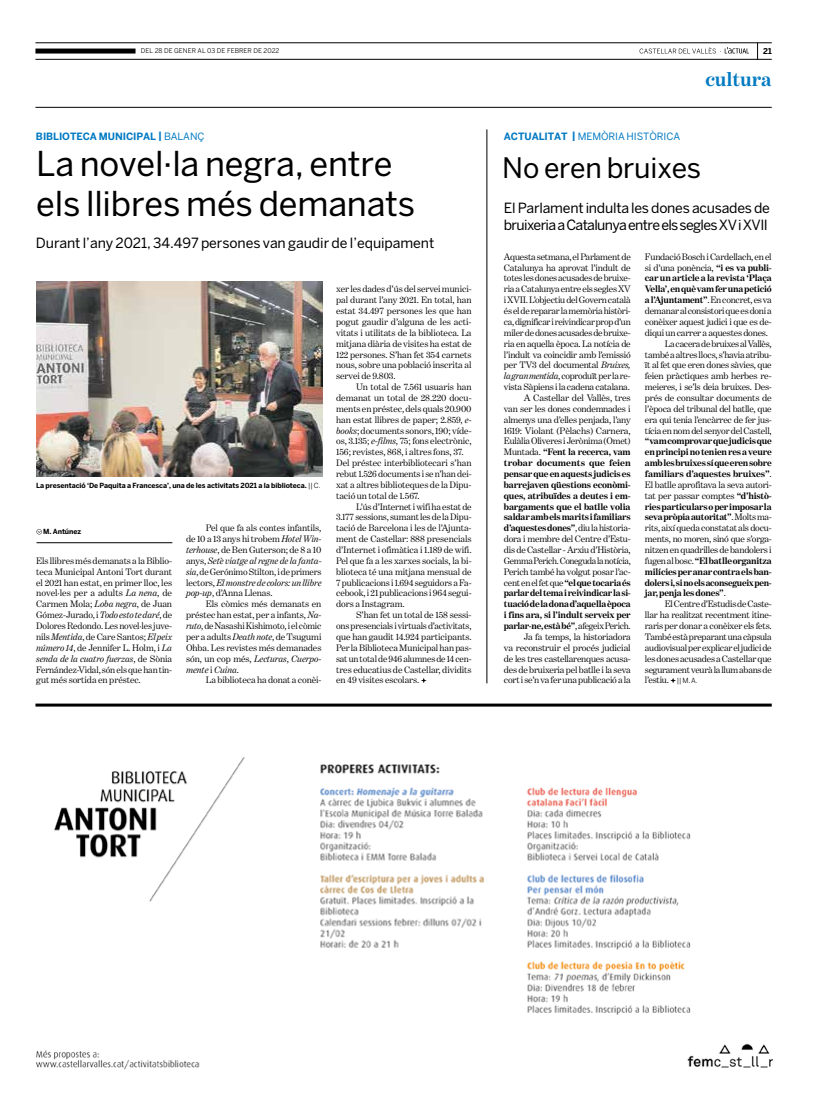
<style>
.page{position:relative;width:820px;height:1106px;background:#fff}
.page>*{position:absolute;margin:0;border:0;box-sizing:border-box;transform-origin:0 0}
.t1{font:34px/40px "Benton Sans";letter-spacing:-.005em;color:#000}
.t2{font:28px "Benton Sans";letter-spacing:-.005em;color:#000}
.t3{font:700 20px "Benton Modern One";letter-spacing:-.005em;color:#007ac2}
.t4{font:14px/16px "Benton Sans";letter-spacing:-.045em;color:#000}
.t5{font:14px "Benton Sans";letter-spacing:-.015em;color:#000}
.t6{font:10px "Benton Sans";letter-spacing:-.005em;color:#007ac2}
.t7{font:700 10px "Benton Sans";letter-spacing:-.01em;color:#007ac2}
.t8{font:9.5px/10.9px "Benton Modern One";letter-spacing:-.02em;color:#000;text-align:justify}
.t9{font:700 9.5px/10.9px "Benton Modern One";letter-spacing:-.025em;color:#000;text-align:justify}
.t10{font:700 8px "Benton Sans";color:#000}
.t11{font:700 7px "Benton Sans";letter-spacing:-.01em;color:#000}
.t12{font:6.5px "Benton Sans";letter-spacing:.005em;color:#000}
.s1{font-weight:400}
.s2{font-style:italic}
.s3{font-weight:700}
.s4{font-family:"Benton Sans";font-size:7px}
</style>
<div class="page">
<svg style="left:757px;top:44px;width:1px;height:15px"></svg>
<svg style="left:639px;top:47px;width:109px;height:7px"></svg>
<hr style="left:35px;top:107px;width:736px;height:1px;background:#000">
<hr style="left:35px;top:43px;width:736px;height:1px;background:#000">
<hr style="left:35px;top:59px;width:736px;height:1px;background:#000">
<div style="left:35px;top:49px;width:100px;height:5px;background:#000"></div>
<img style="left:36px;top:757px;width:736px;height:312px">
<hr style="left:35px;top:703px;width:736px;height:3px;background:#000">
<img style="left:36px;top:281px;width:286px;height:196px">
<svg style="left:421px;top:678px;width:5px;height:5px"></svg>
<svg style="left:36px;top:529px;width:6px;height:5px"></svg>
<hr style="left:36px;top:542px;width:136px;height:1px;background:#000">
<svg style="left:670px;top:678px;width:5px;height:5px"></svg>
<hr style="left:486px;top:129px;width:1px;height:554px;background:#000">
<p class="t12" style="left:141px;top:47px;width:140px">DEL 28 DE GENER AL 03 DE FEBRER DE 2022</p>
<p class="t10" style="left:762px;top:46px;width:10px">21</p>
<h3 class="t3" style="left:705px;top:68px;width:68px">cultura</h3>
<p class="t7" style="left:36px;top:131px;width:170px">BIBLIOTECA MUNICIPAL | <span class="s1">BALANÇ</span></p>
<h1 class="t1" style="left:36px;top:143px;width:380px">La novel·la negra, entre els llibres més demanats</h1>
<h3 class="t5" style="left:36px;top:235px;width:399px">Durant l’any 2021, 34.497 persones van gaudir de l’equipament</h3>
<p class="t11" style="left:36px;top:481px;width:286px">La presentació ‘De Paquita a Francesca’, una de les activitats 2021 a la biblioteca. <span class="s1">|| C.</span></p>
<p class="t11" style="left:43px;top:527px;width:39px">M. Antúnez</p>
<p class="t8" style="left:36px;top:555px;width:137px">Els llibres més demanats a la Biblio&shy;teca Municipal Antoni Tort durant el 2021 han estat, en primer lloc, les novel·les per a adults <span class="s2">La nena</span>, de Carmen Mola; <span class="s2">Loba negra</span>, de Juan Gómez-Jurado, i <span class="s2">Todo esto te daré</span>, de Dolores Redondo. Les novel·les juve&shy;nils <span class="s2">Mentida</span>, de Care Santos; <span class="s2">El peix número 14</span>, de Jennifer L. Holm, i <span class="s2">La senda de la cuatro fuerzas</span>, de Sònia Fernández-Vidal, són els que han tin&shy;gut més sortida en préstec.</p>
<p class="t8" style="left:186px;top:522px;width:137px;text-indent:20px">Pel que fa als contes infantils, de 10 a 13 anys hi trobem <span class="s2">Hotel Win&shy;terhouse</span>, de Ben Guterson; de 8 a 10 anys, <span class="s2">Setè viatge al regne de la fanta&shy;sia</span>, de Gerónimo Stilton, i de primers lectors, <span class="s2">El monstre de colors: un llibre pop-up</span>, d’Anna Llenas.</p>
<p class="t8" style="left:186px;top:598px;width:137px;text-indent:20px">Els còmics més demanats en préstec han estat, per a infants, <span class="s2">Na&shy;ruto</span>, de Nasashi Kishimoto, i el còmic per a adults <span class="s2">Death note</span>, de Tsugumi Ohba. Les revistes més demanades són, un cop més, <span class="s2">Lecturas</span>, <span class="s2">Cuerpo&shy;mente</span> i <span class="s2">Cuina</span>.</p>
<p class="t8" style="left:206px;top:674px;width:117px">La biblioteca ha donat a conèi-</p>
<p class="t8" style="left:336px;top:284px;width:137px">xer les dades d’ús del servei munici&shy;pal durant l’any 2021. En total, han estat 34.497 persones les que han pogut gaudir d’alguna de les acti&shy;vitats i utilitats de la biblioteca. La mitjana diària de visites ha estat de 122 persones. S’han fet 354 carnets nous, sobre una població inscrita al servei de 9.803.</p>
<p class="t8" style="left:336px;top:381px;width:137px;text-align:left;text-indent:20px">Un total de 7.561 usuaris han demanat un total de 28.220 docu&shy;ments en préstec, dels quals 20.900 han estat llibres de paper; 2.859, <span class="s2">e&shy;books</span>; documents sonors, 190; víde&shy;os, 3.135; <span class="s2">e-films</span>, 75; fons electrònic, 156; revistes, 868, i altres fons, 37.<br>Del préstec interbibliotecari s’han rebut 1.526 documents i se n’han dei&shy;xat a altres biblioteques de la Dipu&shy;tació un total de 1.567.</p>
<p class="t8" style="left:336px;top:501px;width:137px;text-indent:20px">L’ús d’Internet i wifi ha estat de 3.177 sessions, sumant les de la Dipu&shy;tació de Barcelona i les de l’Ajunta&shy;ment de Castellar: 888 presencials d’Internet i ofimàtica i 1.189 de wifi.<br>Pel que fa a les xarxes socials, la bi&shy;blioteca té una mitjana mensual de 7 publicacions i 1.694 seguidors a Fa&shy;cebook, i 21 publicacions i 964 segui&shy;dors a Instagram.</p>
<p class="t8" style="left:336px;top:609px;width:137px;text-indent:20px">S’han fet un total de 158 sessi&shy;ons presencials i virtuals d’activitats, que han gaudit 14.924 participants.<br>Per la Biblioteca Municipal han pas&shy;sat un total de 946 alumnes de 14 cen&shy;tres educatius de Castellar, dividits en 49 visites escolars.</p>
<p class="t6" style="left:503px;top:131px;width:178px"><span class="s3">ACTUALITAT |</span> MEMÒRIA HISTÒRICA</p>
<h2 class="t2" style="left:502px;top:151px;width:200px">No eren bruixes</h2>
<h3 class="t4" style="left:503px;top:200px;width:267px">El Parlament indulta les dones acusades de bruixeria a Catalunya entre els segles XV i XVII</h3>
<p class="t8" style="left:503px;top:251px;width:128px;text-align:right">Aquesta setmana, el Parlament de Catalunya ha aprovat l’indult de totes les dones acusades de bruixe&shy;ria a Catalunya entre els segles XV i XVII. L’objectiu del Govern català és el de reparar la memòria històri&shy;ca, dignificar i reivindicar prop d’un miler de dones acusades de bruixe&shy;ria en aquella època. La notícia de l’indult va coincidir amb l’emissió per TV3 del documental <span class="s2">Bruixes, la gran mentida</span>, coproduït per la re&shy;vista Sàpiens i la cadena catalana.<br>A Castellar del Vallès, tres<br>van ser les dones condemnades i almenys una d’elles penjada, l’any 1619: Violant (Pèlachs) Carnera, Eulàlia Oliveres i Jerònima (Omet)<br>Muntada. <span class="s3">“Fent la recerca, vam trobar documents que feien pensar que en aquests judicis es barrejaven qüestions econòmi&shy;ques, atribuïdes a deutes i em&shy;bargaments que el batlle volia saldar amb els marits i familiars d’aquestes dones”</span>, diu la historia&shy;dora i membre del Centre d’Estu&shy;dis de Castellar - Arxiu d’Història, Gemma Perich. Coneguda la notícia, Perich també ha volgut posar l’ac&shy;cent en el fet que <span class="s3">“el que tocaria és parlar del tema i reivindicar la si&shy;tuació de la dona d’aquella època i fins ara, si l’indult serveix per parlar-ne, està bé”</span>, afegeix Perich.<br>Ja fa temps, la historiadora<br>va reconstruir el procés judicial de les tres castellarenques acusa&shy;des de bruixeria pel batlle i la seva cort i se’n va fer una publicació a la</p>
<p class="t8" style="left:644px;top:251px;width:128px">Fundació Bosch i Cardellach, en el</p>
<p class="t8" style="left:644px;top:262px;width:128px">si d’una ponència, <span class="s3">“i es va publi-</span></p>
<p class="t9" style="left:644px;top:273px;width:128px">car un article a la revista ‘Plaça</p>
<p class="t9" style="left:644px;top:283px;width:128px">Vella’, en què vam fer una petició</p>
<p class="t8" style="left:644px;top:294px;width:128px"><span class="s3">a l’Ajuntament”</span>. En concret, es va</p>
<p class="t8" style="left:644px;top:305px;width:128px">demanar al consistori que es doni a</p>
<p class="t8" style="left:644px;top:316px;width:128px">conèixer aquest judici i que es de-</p>
<p class="t8" style="left:644px;top:327px;width:124px">diqui un carrer a aquestes dones.</p>
<p class="t8" style="left:664px;top:338px;width:108px">La cacera de bruixes al Vallès,</p>
<p class="t8" style="left:644px;top:349px;width:128px">també a altres llocs, s’havia atribu-</p>
<p class="t8" style="left:644px;top:360px;width:128px">ït al fet que eren dones sàvies, que</p>
<p class="t8" style="left:644px;top:370px;width:128px">feien pràctiques amb herbes re-</p>
<p class="t8" style="left:644px;top:381px;width:128px">meieres, i se’ls deia bruixes. Des-</p>
<p class="t8" style="left:644px;top:392px;width:128px">prés de consultar documents de</p>
<p class="t8" style="left:644px;top:403px;width:128px">l’època del tribunal del batlle, que</p>
<p class="t8" style="left:644px;top:414px;width:128px">era qui tenia l’encàrrec de fer jus-</p>
<p class="t8" style="left:644px;top:425px;width:128px">tícia en nom del senyor del Castell,</p>
<p class="t9" style="left:644px;top:435px;width:128px">“vam comprovar que judicis que en principi no tenien res a veure amb les bruixes sí que eren sobre familiars d’aquestes bruixes”<span class="s1">.<br>El batlle aprofitava la seva autori&shy;tat per passar comptes</span> “d’histò&shy;ries particulars o per imposar la seva pròpia autoritat”<span class="s1">. Molts ma&shy;rits, així queda constatat als docu&shy;ments, no moren, sinó que s’orga&shy;nitzen en quadrilles de bandolers i fugen al bosc.</span> “El batlle organitza milícies per anar contra els ban&shy;dolers i, si no els aconsegueix pen&shy;jar, penja les dones”<span class="s1">.</span></p>
<p class="t8" style="left:644px;top:598px;width:128px;text-indent:20px">El Centre d’Estudis de Caste&shy;llar ha realitzat recentment itine&shy;raris per donar a conèixer els fets.<br>També està preparant una càpsula audiovisual per explicar el judici de les dones acusades a Castellar que segurament veurà la llum abans de l’estiu. <span class="s4">|| M. A.</span></p>
</div>
